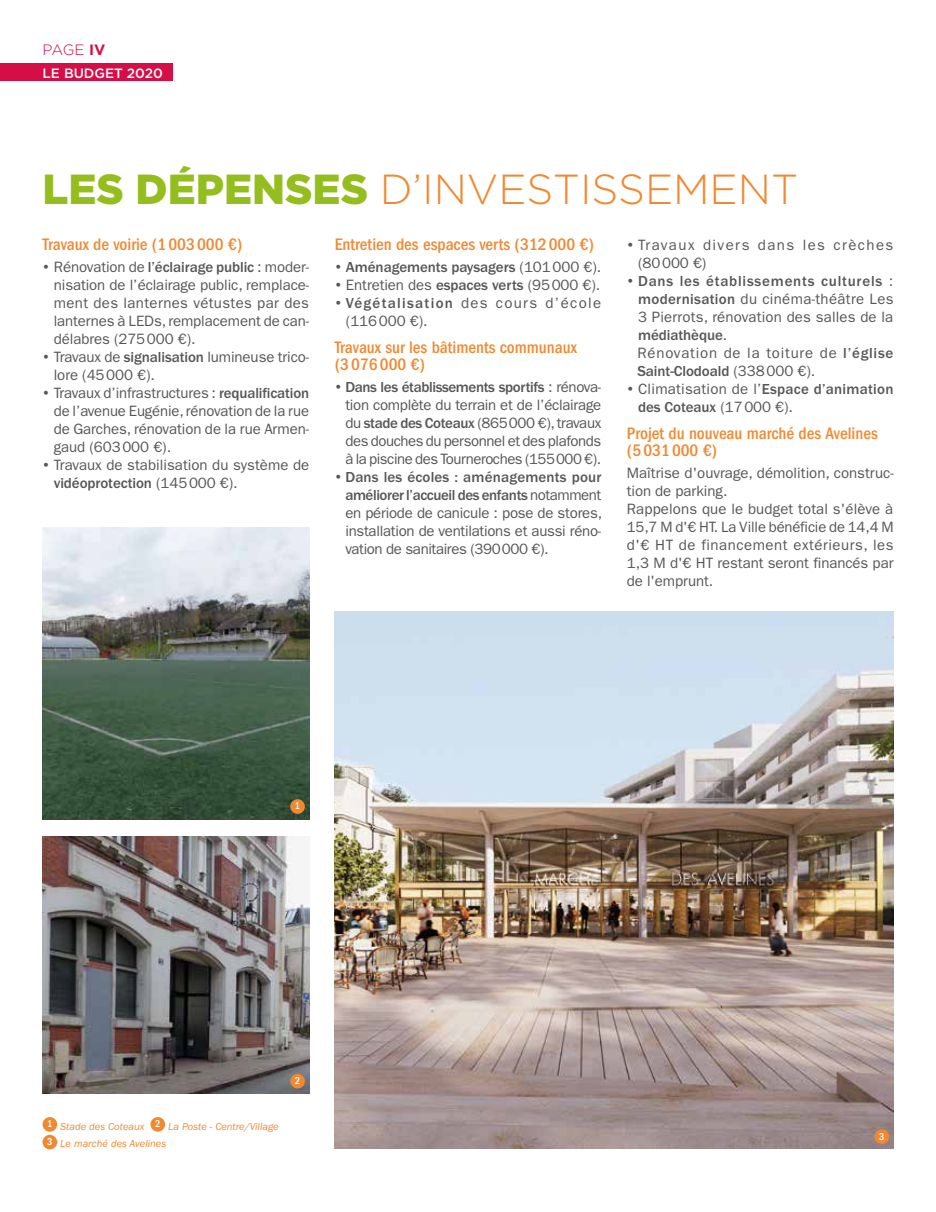
<style>
.page{position:relative;width:936px;height:1212px;background:#fff}
.page>*{position:absolute;margin:0;border:0;box-sizing:border-box;transform-origin:0 0}
.t1{font:300 42px "Gotham";color:#f18932}
.t2{font:500 condensed 17.25px/16.5px "ITC Franklin Gothic Std";color:#f18932}
.t3{font:15px/18px "ITC Franklin Gothic Std";letter-spacing:-.005em;color:#575756;text-align:justify}
.t4{font:15px/18px "ITC Franklin Gothic Std";letter-spacing:.02em;color:#575756}
.t5{font:500 15px/18px "ITC Franklin Gothic Std";letter-spacing:-.005em;color:#575756}
.t6{font:15px/18px "ITC Franklin Gothic Std";letter-spacing:.09em;color:#575756}
.t7{font:15px/18px "ITC Franklin Gothic Std";letter-spacing:.095em;color:#575756}
.t8{font:300 15px "Gotham";color:#d60e47}
.t9{font:500 13.5px "Gotham";color:#fff}
.t10{font:italic 10.5px/17.7px "ITC Franklin Gothic Std";color:#f18932}
.t11{font:500 condensed 10.35px "ITC Franklin Gothic Std";color:#fff}
.s1{font-weight:700}
.s2{font-weight:900;color:#93be1e}
.s3{font-family:"Gotham"}
.s4{font-weight:500}
.s5{font-family:"Gotham";font-weight:400}
.s6{font-weight:400}
</style>
<div class="page">
<img style="left:43px;top:836px;width:266px;height:258px">
<img style="left:43px;top:527px;width:266px;height:292px">
<div style="left:290px;top:799px;width:15px;height:15px;background:#f18932;border-radius:50%"></div>
<div style="left:290px;top:1074px;width:15px;height:14px;background:#f18932;border-radius:50%"></div>
<img style="left:334px;top:611px;width:559px;height:537px">
<div style="left:43px;top:1117px;width:14px;height:15px;background:#f18932;border-radius:50%"></div>
<div style="left:150px;top:1117px;width:15px;height:15px;background:#f18932;border-radius:50%"></div>
<div style="left:43px;top:1135px;width:14px;height:14px;background:#f18932;border-radius:50%"></div>
<div style="left:874px;top:1129px;width:15px;height:15px;background:#f18932;border-radius:50%"></div>
<div style="left:0;top:64px;width:172px;height:17px;background:#d60e47"></div>
<p class="t8" style="left:43px;top:40px;width:64px">PAGE <span class="s1">IV</span></p>
<p class="t9" style="left:43px;top:64px;width:122px">LE BUDGET 2020</p>
<h1 class="t1" style="left:43px;top:162px;width:757px"><span class="s2">LES DÉPENSES</span> D’INVESTISSEMENT</h1>
<p class="t2" style="left:43px;top:236px;width:201px">Travaux de voirie (1003000 €)</p>
<p class="t3" style="left:54px;top:258px;width:257px;text-indent:-11px"><span class="s3">•</span> Rénovation de <span class="s4">l’éclairage public</span> : moder&shy;nisation de l’éclairage public, remplace&shy;ment des lanternes vétustes par des lanternes à LEDs, remplacement de can&shy;délabres (275000 €).</p>
<p class="t3" style="left:54px;top:348px;width:257px;text-indent:-11px"><span class="s3">•</span> Travaux de <span class="s4">signalisation</span> lumineuse trico&shy;lore (45000 €).</p>
<p class="t3" style="left:54px;top:384px;width:257px;text-indent:-11px"><span class="s3">•</span> Travaux d’infrastructures : <span class="s4">requalification </span>de l’avenue Eugénie, rénovation de la rue de Garches, rénovation de la rue Armen&shy;gaud (603000 €).</p>
<p class="t3" style="left:54px;top:456px;width:257px;text-indent:-11px"><span class="s3">•</span> Travaux de stabilisation du système de <span class="s4">vidéoprotection</span> (145000 €).</p>
<p class="t2" style="left:334px;top:236px;width:261px">Entretien des espaces verts (312000 €)</p>
<p class="t5" style="left:334px;top:258px;width:268px"><span class="s5">•</span> Aménagements paysagers <span class="s6">(101000 €).</span></p>
<p class="t3" style="left:334px;top:276px;width:267px"><span class="s3">•</span> Entretien des <span class="s4">espaces verts</span> (95000 €).</p>
<p class="t6" style="left:346px;top:294px;width:257px;text-indent:-11px"><span class="s3">•</span> <span class="s4">Végétalisation</span> des cours d’école (116000 €).</p>
<p class="t2" style="left:334px;top:339px;width:244px">Travaux sur les bâtiments communaux (3076000 €)</p>
<p class="t3" style="left:345px;top:378px;width:257px;text-indent:-11px"><span class="s3">•</span> <span class="s4">Dans les établissements sportifs</span> : rénova&shy;tion complète du terrain et de l’éclairage du <span class="s4">stade des Coteaux</span> (865000 €), travaux des douches du personnel et des plafonds à la piscine des Tourneroches (155000 €).</p>
<p class="t3" style="left:345px;top:468px;width:258px;text-indent:-11px"><span class="s3">•</span> <span class="s4">Dans les écoles : aménagements pour améliorer l’accueil des enfants</span> notamment en période de canicule : pose de stores, installation de ventilations et aussi réno&shy;vation de sanitaires (390000 €).</p>
<p class="t7" style="left:638px;top:236px;width:257px;text-indent:-11px"><span class="s3">•</span> Travaux divers dans les crèches (80000 €)</p>
<p class="t4" style="left:637px;top:272px;width:257px;text-indent:-11px"><span class="s3">•</span> <span class="s4">Dans les établissements culturels</span> : <span class="s4">modernisation</span> du cinéma-théâtre Les<br>3 Pierrots, rénovation des salles de la <span class="s4">médiathèque</span>.<br>Rénovation de la toiture de <span class="s4">l’église<br>Saint-Clodoald</span> (338000 €).</p>
<p class="t5" style="left:638px;top:380px;width:257px;text-indent:-11px"><span class="s5">•</span> <span class="s6">Climatisation de l’</span>Espace d’animation des Coteaux <span class="s6">(17000 €).</span></p>
<p class="t2" style="left:626px;top:425px;width:252px">Projet du nouveau marché des Avelines (5031000 €)</p>
<p class="t3" style="left:626px;top:464px;width:268px;text-align:left">Maîtrise d'ouvrage, démolition, construc&shy;tion de parking.<br>Rappelons que le budget total s'élève à 15,7 M d'€ HT. La Ville bénéficie de 14,4 M d'€ HT de financement extérieurs, les 1,3 M d'€ HT restant seront financés par de l'emprunt.</p>
<p class="t11" style="left:295px;top:800px;width:7px">1</p>
<p class="t10" style="left:47px;top:1117px;width:233px"><sup>1</sup> Stade des Coteaux <sup>2</sup> La Poste - Centre/Village<br><sup>3</sup> Le marché des Avelines</p>
<p class="t11" style="left:295px;top:1075px;width:7px">2</p>
<p class="t11" style="left:879px;top:1130px;width:7px">3</p>
</div>
